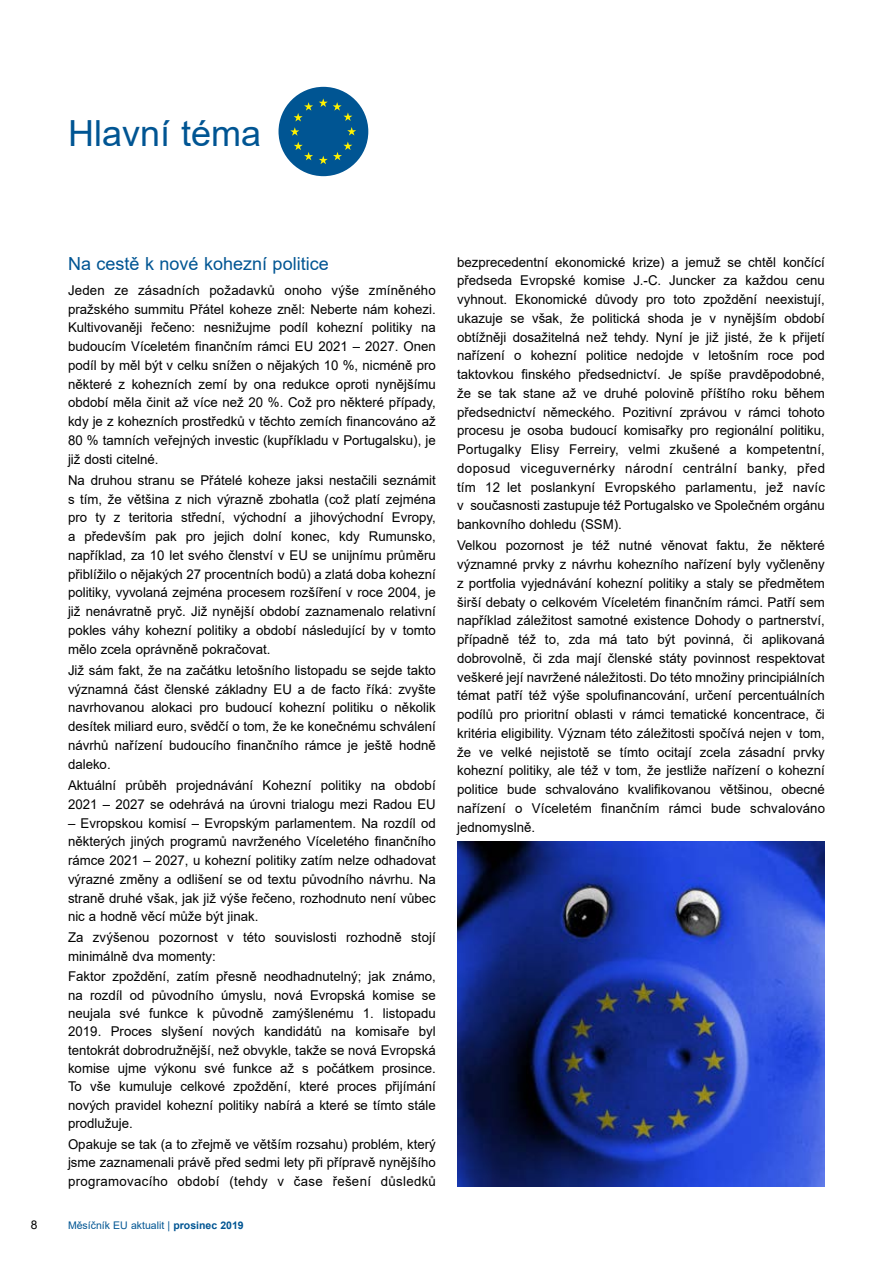
<style>
.page{position:relative;width:893px;height:1263px;background:#fff}
.page>*{position:absolute;margin:0;border:0;box-sizing:border-box;transform-origin:0 0}
.t1{font:36px "Arial";color:#005593}
.t2{font:18px "Arial";color:#005593}
.t3{font:13.5px/18.8px "Arial";color:#000;text-align:justify}
.t4{font:12px "Arial";color:#000}
.t5{font:10.5px "Arial";color:#005593}
.s1{font-weight:700}
</style>
<div class="page">
<div style="left:279px;top:87px;width:89px;height:89px;background:#005593;border-radius:50%"></div>
<svg style="left:319px;top:98px;width:33px;height:23px"></svg>
<svg style="left:294px;top:102px;width:19px;height:19px"></svg>
<svg style="left:290px;top:127px;width:9px;height:9px"></svg>
<svg style="left:294px;top:142px;width:19px;height:18px"></svg>
<svg style="left:319px;top:142px;width:33px;height:22px"></svg>
<svg style="left:347px;top:127px;width:9px;height:9px"></svg>
<img style="left:457px;top:842px;width:368px;height:344px">
<h1 class="t1" style="left:68px;top:108px;width:195px">Hlavní téma</h1>
<h2 class="t2" style="left:68px;top:251px;width:262px">Na cestě k nové kohezní politice</h2>
<p class="t3" style="left:68px;top:281px;width:369px">Jeden ze zásadních požadavků onoho výše zmíněného pražského summitu Přátel koheze zněl: Neberte nám kohezi.<br>Kultivovaněji řečeno: nesnižujme podíl kohezní politiky na budoucím Víceletém finančním rámci EU 2021 – 2027. Onen podíl by měl být v celku snížen o nějakých 10 %, nicméně pro některé z kohezních zemí by ona redukce oproti nynějšímu období měla činit až více než 20 %. Což pro některé případy, kdy je z kohezních prostředků v těchto zemích financováno až 80 % tamních veřejných investic (kupříkladu v Portugalsku), je již dosti citelné.</p>
<p class="t3" style="left:68px;top:471px;width:369px">Na druhou stranu se Přátelé koheze jaksi nestačili seznámit s tím, že většina z nich výrazně zbohatla (což platí zejména pro ty z teritoria střední, východní a jihovýchodní Evropy, a především pak pro jejich dolní konec, kdy Rumunsko, například, za 10 let svého členství v EU se unijnímu průměru přiblížilo o nějakých 27 procentních bodů) a zlatá doba kohezní politiky, vyvolaná zejména procesem rozšíření v roce 2004, je již nenávratně pryč. Již nynější období zaznamenalo relativní pokles váhy kohezní politiky a období následující by v tomto mělo zcela oprávněně pokračovat.</p>
<p class="t3" style="left:68px;top:661px;width:369px">Již sám fakt, že na začátku letošního listopadu se sejde takto významná část členské základny EU a de facto říká: zvyšte navrhovanou alokaci pro budoucí kohezní politiku o několik desítek miliard euro, svědčí o tom, že ke konečnému schválení návrhů nařízení budoucího finančního rámce je ještě hodně daleko.</p>
<p class="t3" style="left:68px;top:776px;width:369px">Aktuální průběh projednávání Kohezní politiky na období<br>2021 – 2027 se odehrává na úrovni trialogu mezi Radou EU</p>
<p class="t3" style="left:68px;top:813px;width:369px">– Evropskou komisí – Evropským parlamentem. Na rozdíl od některých jiných programů navrženého Víceletého finančního rámce 2021 – 2027, u kohezní politiky zatím nelze odhadovat výrazné změny a odlišení se od textu původního návrhu. Na straně druhé však, jak již výše řečeno, rozhodnuto není vůbec nic a hodně věcí může být jinak.</p>
<p class="t3" style="left:68px;top:928px;width:369px;line-height:18.3px">Za zvýšenou pozornost v této souvislosti rozhodně stojí minimálně dva momenty:</p>
<p class="t3" style="left:68px;top:967px;width:369px;line-height:18.3px">Faktor zpoždění, zatím přesně neodhadnutelný; jak známo, na rozdíl od původního úmyslu, nová Evropská komise se neujala své funkce k původně zamýšlenému 1. listopadu 2019. Proces slyšení nových kandidátů na komisaře byl tentokrát dobrodružnější, než obvykle, takže se nová Evropská komise ujme výkonu své funkce až s počátkem prosince.<br>To vše kumuluje celkové zpoždění, které proces přijímání nových pravidel kohezní politiky nabírá a které se tímto stále prodlužuje.</p>
<p class="t3" style="left:68px;top:1134px;width:369px">Opakuje se tak (a to zřejmě ve větším rozsahu) problém, který jsme zaznamenali právě před sedmi lety při přípravě nynějšího programovacího období (tehdy v čase řešení důsledků</p>
<p class="t4" style="left:31px;top:1217px;width:8px">8</p>
<p class="t5" style="left:68px;top:1218px;width:177px">Měsíčník EU aktualit | <span class="s1">prosinec 2019</span></p>
<p class="t3" style="left:457px;top:252px;width:369px">bezprecedentní ekonomické krize) a jemuž se chtěl končící předseda Evropské komise J.-C. Juncker za každou cenu vyhnout. Ekonomické důvody pro toto zpoždění neexistují, ukazuje se však, že politická shoda je v nynějším období obtížněji dosažitelná než tehdy. Nyní je již jisté, že k přijetí nařízení o kohezní politice nedojde v letošním roce pod taktovkou finského předsednictví. Je spíše pravděpodobné, že se tak stane až ve druhé polovině příštího roku během předsednictví německého. Pozitivní zprávou v rámci tohoto procesu je osoba budoucí komisařky pro regionální politiku, Portugalky Elisy Ferreiry, velmi zkušené a kompetentní, doposud viceguvernérky národní centrální banky, před tím 12 let poslankyní Evropského parlamentu, jež navíc v současnosti zastupuje též Portugalsko ve Společném orgánu bankovního dohledu (SSM).</p>
<p class="t3" style="left:457px;top:536px;width:369px">Velkou pozornost je též nutné věnovat faktu, že některé významné prvky z návrhu kohezního nařízení byly vyčleněny z portfolia vyjednávání kohezní politiky a staly se předmětem širší debaty o celkovém Víceletém finančním rámci. Patří sem například záležitost samotné existence Dohody o partnerství, případně též to, zda má tato být povinná, či aplikovaná dobrovolně, či zda mají členské státy povinnost respektovat veškeré její navržené náležitosti. Do této množiny principiálních témat patří též výše spolufinancování, určení percentuálních podílů pro prioritní oblasti v rámci tematické koncentrace, či kritéria eligibility. Význam této záležitosti spočívá nejen v tom, že ve velké nejistotě se tímto ocitají zcela zásadní prvky kohezní politiky, ale též v tom, že jestliže nařízení o kohezní politice bude schvalováno kvalifikovanou většinou, obecné nařízení o Víceletém finančním rámci bude schvalováno jednomyslně.</p>
</div>
